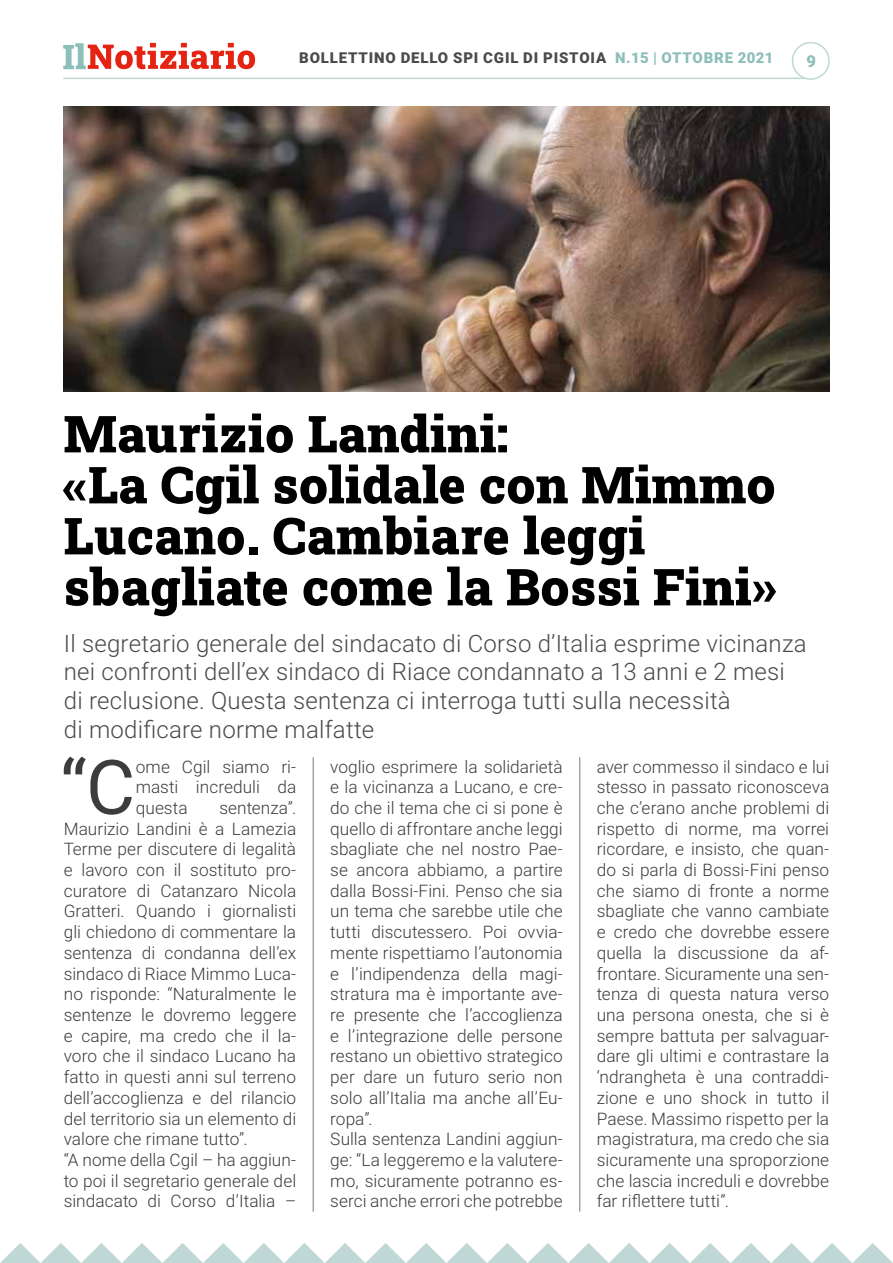
<style>
.page{position:relative;width:893px;height:1263px;background:#fff}
.page>*{position:absolute;margin:0;border:0;box-sizing:border-box;transform-origin:0 0}
.t1{font:75.45px "Roboto";color:#3c3c3b}
.t2{font:900 51px/51px "Roboto Slab";letter-spacing:.01em;color:#000}
.t3{font:300 24px/28.8px "Roboto";letter-spacing:.01em;color:#4a4a49}
.t4{font:300 17.25px/20.7px "Roboto";letter-spacing:.005em;color:#3c3c3b;text-align:justify}
.t5{font:900 16.5px "Roboto";color:#8cbeba}
.t6{font:900 15px "Roboto";letter-spacing:.055em;color:#4a4a49}
.s1{color:#8cbeba}
</style>
<div class="page">
<svg style="left:63px;top:43px;width:192px;height:26px"></svg>
<hr style="left:63px;top:78px;width:748px;height:1px;background:#bfd8d6">
<div style="left:792px;top:42px;width:38px;height:38px;border:2px solid #bfd8d6;border-radius:50%"></div>
<hr style="left:313px;top:757px;width:1px;height:454px;background:#9d9d9c">
<hr style="left:579px;top:757px;width:1px;height:454px;background:#9d9d9c">
<svg style="left:0;top:1243px;width:893px;height:20px"></svg>
<img style="left:64px;top:106px;width:765px;height:285px">
<p class="t6" style="left:299px;top:47px;width:476px">BOLLETTINO DELLO SPI CGIL DI PISTOIA <span class="s1">N.15 | OTTOBRE 2021</span></p>
<p class="t5" style="left:806px;top:49px;width:11px">9</p>
<h2 class="t2" style="left:64px;top:407px;width:714px">Maurizio Landini:<br>«La Cgil solidale con Mimmo<br>Lucano. Cambiare leggi sbagliate come la Bossi Fini»</h2>
<p class="t3" style="left:64px;top:628px;width:744px">Il segretario generale del sindacato di Corso d’Italia esprime vicinanza nei confronti dell’ex sindaco di Riace condannato a 13 anni e 2 mesi di reclusione. Questa sentenza ci interroga tutti sulla necessità<br>di modificare norme malfatte</p>
<h1 class="t1" style="left:60px;top:734px;width:77px">“C</h1>
<p class="t4" style="left:136px;top:755px;width:162px">ome Cgil siamo ri&shy;masti increduli da questa</p>
<p class="t4" style="left:64px;top:797px;width:234px;text-align:left;text-indent:156px">sentenza”.<br>Maurizio Landini è a Lamezia<br>Terme per discutere di legalità e lavoro con il sostituto pro&shy;curatore di Catanzaro Nicola<br>Gratteri. Quando i giornalisti gli chiedono di commentare la sentenza di condanna dell’ex sindaco di Riace Mimmo Luca&shy;no risponde: “Naturalmente le sentenze le dovremo leggere e capire, ma credo che il la&shy;voro che il sindaco Lucano ha fatto in questi anni sul terreno dell’accoglienza e del rilancio del territorio sia un elemento di valore che rimane tutto”.<br>“A nome della Cgil – ha aggiun&shy;to poi il segretario generale del sindacato di Corso d’Italia –</p>
<p class="t4" style="left:330px;top:755px;width:234px;text-align:left">voglio esprimere la solidarietà e la vicinanza a Lucano, e cre&shy;do che il tema che ci si pone è quello di affrontare anche leggi sbagliate che nel nostro Pae&shy;se ancora abbiamo, a partire dalla Bossi-Fini. Penso che sia un tema che sarebbe utile che tutti discutessero. Poi ovvia&shy;mente rispettiamo l’autonomia e l’indipendenza della magi&shy;stratura ma è importante ave&shy;re presente che l’accoglienza e l’integrazione delle persone restano un obiettivo strategico per dare un futuro serio non solo all’Italia ma anche all’Eu&shy;ropa”.<br>Sulla sentenza Landini aggiun&shy;ge: “La leggeremo e la valutere&shy;mo, sicuramente potranno es&shy;serci anche errori che potrebbe</p>
<p class="t4" style="left:597px;top:755px;width:234px">aver commesso il sindaco e lui stesso in passato riconosceva che c’erano anche problemi di rispetto di norme, ma vorrei ricordare, e insisto, che quan&shy;do si parla di Bossi-Fini penso che siamo di fronte a norme sbagliate che vanno cambiate e credo che dovrebbe essere quella la discussione da af&shy;frontare. Sicuramente una sen&shy;tenza di questa natura verso una persona onesta, che si è sempre battuta per salvaguar&shy;dare gli ultimi e contrastare la ‘ndrangheta è una contraddi&shy;zione e uno shock in tutto il Paese. Massimo rispetto per la magistratura, ma credo che sia sicuramente una sproporzione che lascia increduli e dovrebbe far riflettere tutti”.</p>
</div>
